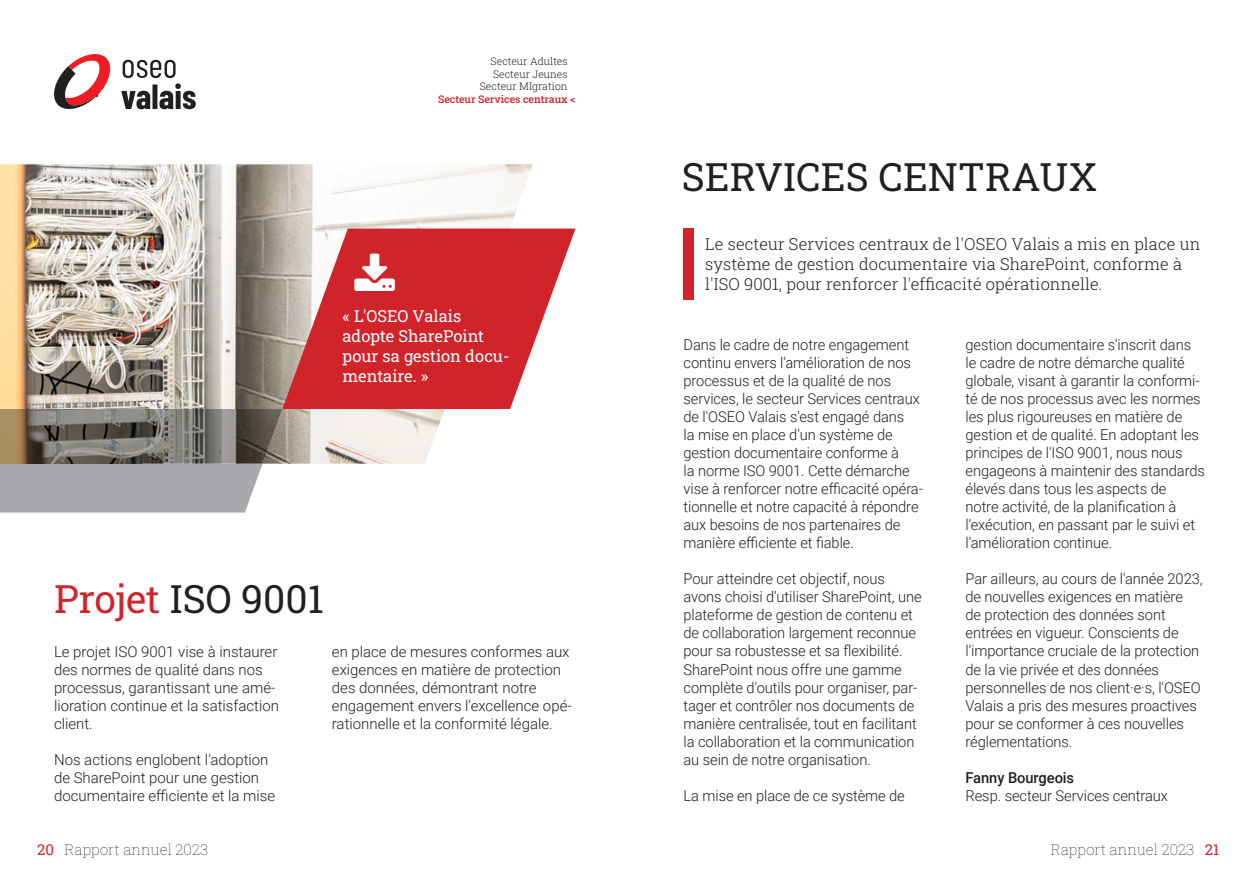
<style>
.page{position:relative;width:1259px;height:893px;background:#fff}
.page>*{position:absolute;margin:0;border:0;box-sizing:border-box;transform-origin:0 0}
.t1{font:39px "Roboto Slab";color:#231f20}
.t2{font:300 16.5px/19.8px "Roboto Slab";letter-spacing:.005em;color:#231f20}
.t3{font:16.5px/19.8px "Roboto Slab";color:#fff}
.t4{font:300 15px/18px "Roboto";letter-spacing:-.005em;color:#231f20}
.t5{font:100 15px "Roboto Slab";color:#231f20}
.t6{font:500 15px "Roboto";letter-spacing:-.005em;color:#231f20}
.t7{font:300 10.5px/12.6px "Roboto Slab";color:#231f20;text-align:right}
.s1{color:#fff}
.s2{font-weight:400;color:#d1232a}
.s3{color:#d1232a}
</style>
<div class="page">
<svg style="left:54px;top:54px;width:57px;height:55px"></svg>
<svg style="left:121px;top:60px;width:75px;height:49px"></svg>
<div style="left:683px;top:229px;width:11px;height:71px;background:#d1232a"></div>
<img style="left:0;top:164px;width:533px;height:300px">
<svg style="left:282px;top:229px;width:293px;height:180px;background:#d65054"></svg>
<div style="left:0;top:464px;width:263px;height:49px;background:#a8a9ad"></div>
<img style="left:0;top:409px;width:282px;height:55px">
<svg style="left:354px;top:451px;width:50px;height:13px"></svg>
<div style="left:354px;top:254px;width:41px;height:37px;background:#d1232a"></div>
<p class="t7" style="left:438px;top:55px;width:139px">Secteur Adultes <span class="s1">&lt;<br></span>Secteur Jeunes <span class="s1">&lt;<br></span>Secteur MIgration <span class="s1">&lt;<br></span><span class="s2">Secteur Services centraux &lt;</span></p>
<p class="t3" style="left:342px;top:306px;width:168px">« L'OSEO Valais adopte SharePoint pour sa gestion docu&shy;mentaire. »</p>
<h1 class="t1" style="left:54px;top:572px;width:271px"><span class="s3">Projet</span> ISO 9001</h1>
<p class="t4" style="left:54px;top:642px;width:226px">Le projet ISO 9001 vise à instaurer des normes de qualité dans nos processus, garantissant une amé&shy;lioration continue et la satisfaction client.</p>
<p class="t4" style="left:54px;top:750px;width:223px">Nos actions englobent l'adoption de SharePoint pour une gestion documentaire efficiente et la mise</p>
<p class="t4" style="left:332px;top:642px;width:241px">en place de mesures conformes aux exigences en matière de protection des données, démontrant notre engagement envers l'excellence opé&shy;rationnelle et la conformité légale.</p>
<h1 class="t1" style="left:682px;top:150px;width:417px">SERVICES CENTRAUX</h1>
<p class="t2" style="left:705px;top:234px;width:497px">Le secteur Services centraux de l'OSEO Valais a mis en place un système de gestion documentaire via SharePoint, conforme à l'ISO 9001, pour renforcer l'efficacité opérationnelle.</p>
<p class="t4" style="left:683px;top:336px;width:241px">Dans le cadre de notre engagement continu envers l'amélioration de nos processus et de la qualité de nos services, le secteur Services centraux de l'OSEO Valais s'est engagé dans<br>la mise en place d'un système de gestion documentaire conforme à<br>la norme ISO 9001. Cette démarche vise à renforcer notre efficacité opéra&shy;tionnelle et notre capacité à répondre aux besoins de nos partenaires de manière efficiente et fiable.</p>
<p class="t4" style="left:683px;top:570px;width:240px">Pour atteindre cet objectif, nous avons choisi d'utiliser SharePoint, une plateforme de gestion de contenu et de collaboration largement reconnue pour sa robustesse et sa flexibilité.<br>SharePoint nous offre une gamme complète d'outils pour organiser, par&shy;tager et contrôler nos documents de manière centralisée, tout en facilitant la collaboration et la communication au sein de notre organisation.</p>
<p class="t4" style="left:683px;top:786px;width:223px">La mise en place de ce système de</p>
<p class="t4" style="left:965px;top:336px;width:241px">gestion documentaire s'inscrit dans le cadre de notre démarche qualité globale, visant à garantir la conformi&shy;té de nos processus avec les normes les plus rigoureuses en matière de gestion et de qualité. En adoptant les principes de l'ISO 9001, nous nous engageons à maintenir des standards élevés dans tous les aspects de<br>notre activité, de la planification à l'exécution, en passant par le suivi et l'amélioration continue.</p>
<p class="t4" style="left:965px;top:570px;width:239px">Par ailleurs, au cours de l'année 2023, de nouvelles exigences en matière<br>de protection des données sont entrées en vigueur. Conscients de l'importance cruciale de la protection de la vie privée et des données personnelles de nos client·e·s, l'OSEO Valais a pris des mesures proactives pour se conformer à ces nouvelles réglementations.</p>
<p class="t6" style="left:965px;top:767px;width:110px">Fanny Bourgeois</p>
<p class="t4" style="left:965px;top:786px;width:204px">Resp. secteur Services centraux</p>
<p class="t5" style="left:37px;top:839px;width:172px"><span class="s2">20</span> Rapport annuel 2023</p>
<p class="t5" style="left:1050px;top:839px;width:170px">Rapport annuel 2023 <span class="s2">21</span></p>
</div>
